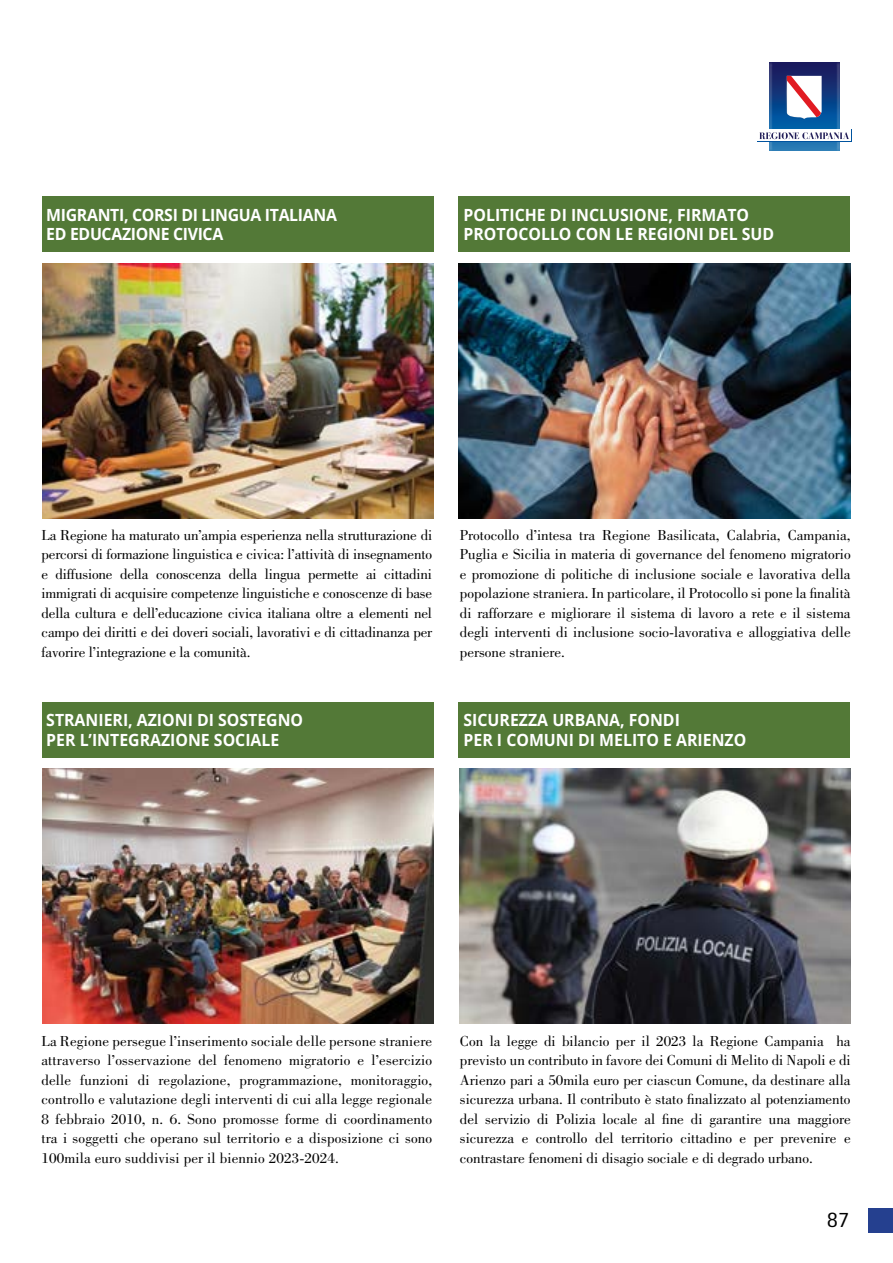
<style>
.page{position:relative;width:893px;height:1263px;background:#fff}
.page>*{position:absolute;margin:0;border:0;box-sizing:border-box;transform-origin:0 0}
.t1{font:22.5px "Rotis Sans Serif";color:#000}
.t2{font:700 16.8px/19.5px "Open Sans";color:#fff;scale:.94 1}
.t3{font:700 16.8px/19.5px "Open Sans";letter-spacing:-.02em;color:#fff;scale:.94 1}
.t4{font:15px/19.5px "Bodoni Std";color:#000;text-align:justify}
</style>
<div class="page">
<div style="left:42px;top:197px;width:391px;height:55px;background:#537937"></div>
<div style="left:459px;top:197px;width:391px;height:55px;background:#537937"></div>
<div style="left:42px;top:702px;width:391px;height:55px;background:#537937"></div>
<div style="left:459px;top:702px;width:391px;height:55px;background:#537937"></div>
<img style="left:459px;top:769px;width:391px;height:255px">
<img style="left:42px;top:769px;width:391px;height:255px">
<svg style="left:777px;top:62px;width:54px;height:89px;background:#164a8c"></svg>
<img style="left:769px;top:62px;width:8px;height:89px">
<img style="left:831px;top:62px;width:9px;height:89px">
<svg style="left:757px;top:129px;width:94px;height:13px"></svg>
<div style="left:757px;top:130px;width:94px;height:11px;background:#fff"></div>
<svg style="left:759px;top:132px;width:90px;height:7px"></svg>
<svg style="left:812px;top:76px;width:10px;height:43px"></svg>
<img style="left:778px;top:68px;width:34px;height:60px">
<img style="left:42px;top:263px;width:391px;height:255px">
<img style="left:459px;top:263px;width:391px;height:255px">
<div style="left:868px;top:1209px;width:25px;height:24px;background:#25408f"></div>
<p class="t3" style="left:46px;top:204px;width:311px">MIGRANTI, CORSI DI LINGUA ITALIANA<br>ED EDUCAZIONE CIVICA</p>
<p class="t2" style="left:464px;top:204px;width:332px">POLITICHE DI INCLUSIONE, FIRMATO<br>PROTOCOLLO CON LE REGIONI DEL SUD</p>
<p class="t4" style="left:42px;top:525px;width:392px">La Regione ha maturato un’ampia esperienza nella strutturazione di percorsi di formazione linguistica e civica: l’attività di insegnamento e diffusione della conoscenza della lingua permette ai cittadini immigrati di acquisire competenze linguistiche e conoscenze di base della cultura e dell’educazione civica italiana oltre a elementi nel campo dei diritti e dei doveri sociali, lavorativi e di cittadinanza per favorire l’integrazione e la comunità.</p>
<p class="t4" style="left:460px;top:525px;width:392px">Protocollo d’intesa tra Regione Basilicata, Calabria, Campania, Puglia e Sicilia in materia di governance del fenomeno migratorio e promozione di politiche di inclusione sociale e lavorativa della popolazione straniera. In particolare, il Protocollo si pone la finalità di rafforzare e migliorare il sistema di lavoro a rete e il sistema degli interventi di inclusione socio-lavorativa e alloggiativa delle persone straniere.</p>
<p class="t2" style="left:46px;top:710px;width:275px">STRANIERI, AZIONI DI SOSTEGNO<br>PER L’INTEGRAZIONE SOCIALE</p>
<p class="t2" style="left:464px;top:710px;width:302px">SICUREZZA URBANA, FONDI<br>PER I COMUNI DI MELITO E ARIENZO</p>
<p class="t4" style="left:42px;top:1031px;width:392px">La Regione persegue l’inserimento sociale delle persone straniere attraverso l’osservazione del fenomeno migratorio e l’esercizio delle funzioni di regolazione, programmazione, monitoraggio, controllo e valutazione degli interventi di cui alla legge regionale 8 febbraio 2010, n. 6. Sono promosse forme di coordinamento tra i soggetti che operano sul territorio e a disposizione ci sono 100mila euro suddivisi per il biennio 2023-2024.</p>
<p class="t4" style="left:460px;top:1031px;width:392px">Con la legge di bilancio per il 2023 la Regione Campania ha previsto un contributo in favore dei Comuni di Melito di Napoli e di Arienzo pari a 50mila euro per ciascun Comune, da destinare alla sicurezza urbana. Il contributo è stato finalizzato al potenziamento del servizio di Polizia locale al fine di garantire una maggiore sicurezza e controllo del territorio cittadino e per prevenire e contrastare fenomeni di disagio sociale e di degrado urbano.</p>
<h1 class="t1" style="left:827px;top:1206px;width:24px">87</h1>
</div>
